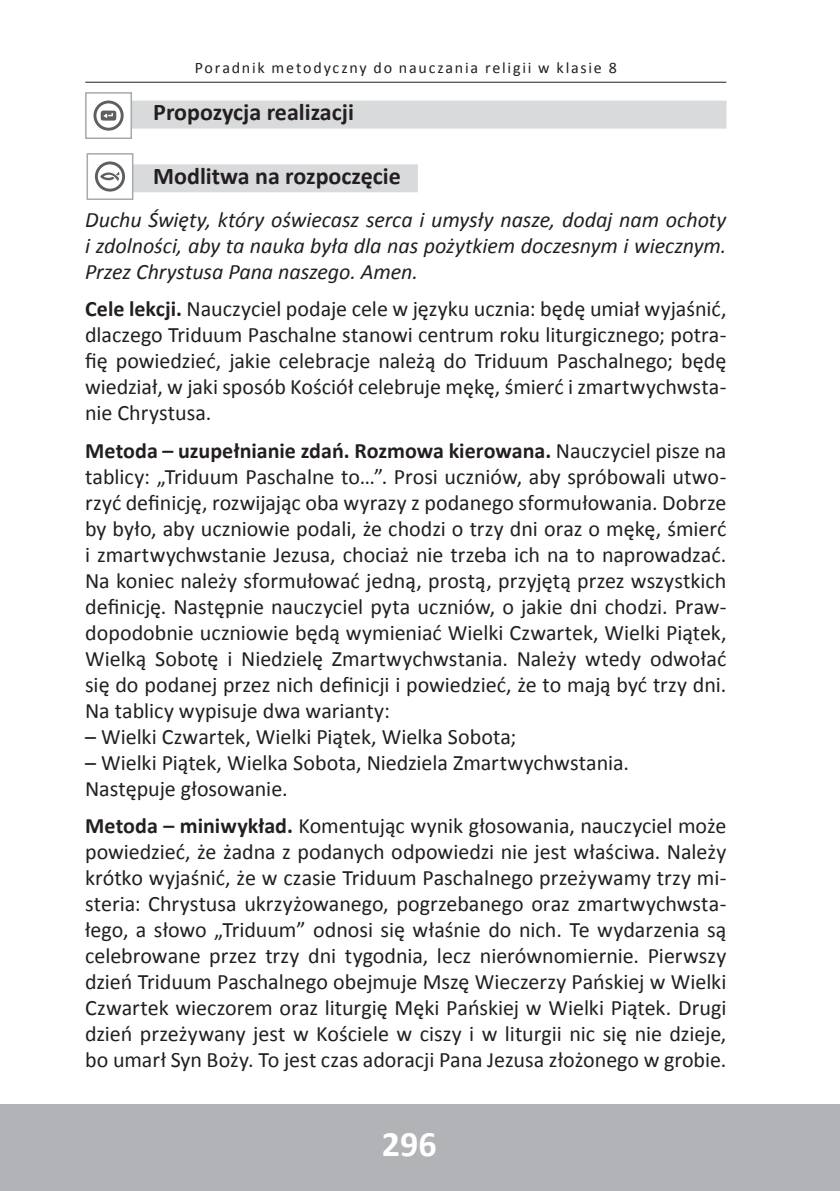
<style>
.page{position:relative;width:840px;height:1191px;background:#fff}
.page>*{position:absolute;margin:0;border:0;box-sizing:border-box;transform-origin:0 0}
.t1{font:700 36px "Calibri";color:#fff}
.t2{font:700 24px "Calibri";color:#231f20}
.t3{font:22px/26px "Calibri";color:#231f20;text-align:justify}
.t4{font:italic 22px/26px "Calibri";letter-spacing:-.005em;color:#231f20;text-align:justify}
.t5{font:16px "Calibri";letter-spacing:.11em;color:#231f20}
.s1{font-weight:700}
</style>
<div class="page">
<div style="left:0;top:1104px;width:839px;height:87px;background:#b2b3b7"></div>
<hr style="left:85px;top:82px;width:641px;height:1px;background:#231f20">
<div style="left:130px;top:101px;width:596px;height:28px;background:#d9dadc"></div>
<div style="left:130px;top:164px;width:287px;height:28px;background:#d9dadc"></div>
<svg style="left:93px;top:100px;width:30px;height:31px"></svg>
<div style="left:85px;top:92px;width:47px;height:47px;border:2px solid #a8a9ad"></div>
<svg style="left:95px;top:161px;width:30px;height:31px"></svg>
<div style="left:86px;top:153px;width:47px;height:47px;border:2px solid #a8a9ad"></div>
<p class="t5" style="left:194px;top:58px;width:423px">Poradnik metodyczny do nauczania religii w klasie 8</p>
<p class="t2" style="left:153px;top:97px;width:202px">Propozycja realizacji</p>
<p class="t2" style="left:153px;top:160px;width:249px">Modlitwa na rozpoczęcie</p>
<p class="t4" style="left:85px;top:206px;width:642px">Duchu Święty, który oświecasz serca i umysły nasze, dodaj nam ochoty i zdolności, aby ta nauka była dla nas pożytkiem doczesnym i wiecznym.<br>Przez Chrystusa Pana naszego. Amen.</p>
<p class="t3" style="left:85px;top:296px;width:642px"><span class="s1">Cele lekcji.</span> Nauczyciel podaje cele w języku ucznia: będę umiał wyjaśnić, dlaczego Triduum Paschalne stanowi centrum roku liturgicznego; potra&shy;fię powiedzieć, jakie celebracje należą do Triduum Paschalnego; będę wiedział, w jaki sposób Kościół celebruje mękę, śmierć i zmartwychwsta&shy;nie Chrystusa.</p>
<p class="t3" style="left:85px;top:437px;width:642px"><span class="s1">Metoda – uzupełnianie zdań. rozmowa kierowana.</span> Nauczyciel pisze na tablicy: „Triduum Paschalne to…”. Prosi uczniów, aby spróbowali utwo&shy;rzyć definicję, rozwijając oba wyrazy z podanego sformułowania. Dobrze by było, aby uczniowie podali, że chodzi o trzy dni oraz o mękę, śmierć i zmartwychwstanie Jezusa, chociaż nie trzeba ich na to naprowadzać.<br>Na koniec należy sformułować jedną, prostą, przyjętą przez wszystkich definicję. Następnie nauczyciel pyta uczniów, o jakie dni chodzi. Praw&shy;dopodobnie uczniowie będą wymieniać Wielki Czwartek, Wielki Piątek, Wielką Sobotę i Niedzielę Zmartwychwstania. Należy wtedy odwołać się do podanej przez nich definicji i powiedzieć, że to mają być trzy dni.<br>Na tablicy wypisuje dwa warianty:</p>
<p class="t3" style="left:85px;top:723px;width:432px">– Wielki Czwartek, Wielki Piątek, Wielka Sobota;</p>
<p class="t3" style="left:85px;top:749px;width:545px">– Wielki Piątek, Wielka Sobota, Niedziela Zmartwychwstania.<br>Następuje głosowanie.</p>
<p class="t3" style="left:85px;top:813px;width:642px"><span class="s1">Metoda – miniwykład.</span> Komentując wynik głosowania, nauczyciel może powiedzieć, że żadna z podanych odpowiedzi nie jest właściwa. Należy krótko wyjaśnić, że w czasie Triduum Paschalnego przeżywamy trzy mi&shy;steria: Chrystusa ukrzyżowanego, pogrzebanego oraz zmartwychwsta&shy;łego, a słowo „Triduum” odnosi się właśnie do nich. Te wydarzenia są celebrowane przez trzy dni tygodnia, lecz nierównomiernie. Pierwszy dzień Triduum Paschalnego obejmuje Mszę Wieczerzy Pańskiej w Wielki Czwartek wieczorem oraz liturgię Męki Pańskiej w Wielki Piątek. Drugi dzień przeżywany jest w Kościele w ciszy i w liturgii nic się nie dzieje, bo umarł Syn Boży. To jest czas adoracji Pana Jezusa złożonego w grobie.</p>
<h1 class="t1" style="left:382px;top:1120px;width:56px">296</h1>
</div>
